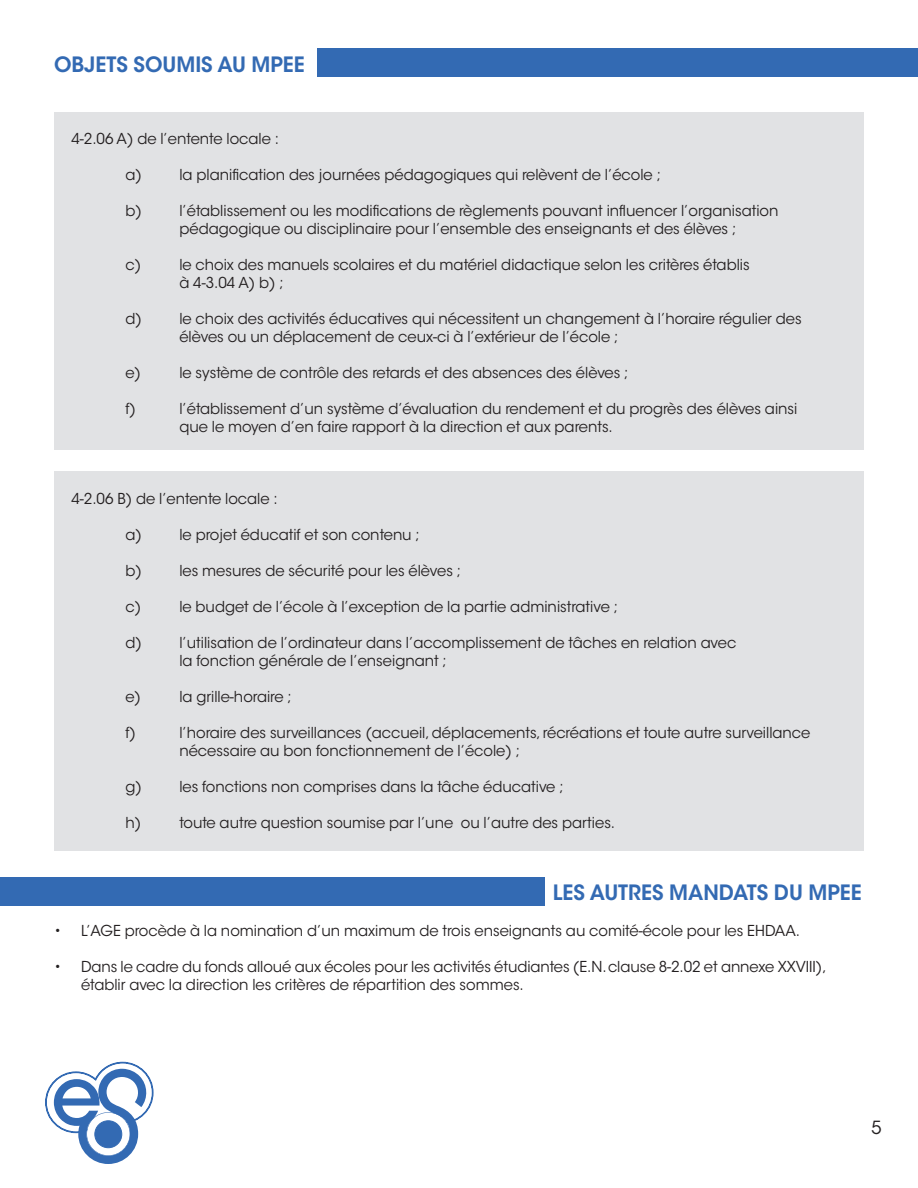
<style>
.page{position:relative;width:918px;height:1188px;background:#fff}
.page>*{position:absolute;margin:0;border:0;box-sizing:border-box;transform-origin:0 0}
.t1{font:600 21px "ITC Avant Garde Std";color:#336ab3}
.t2{font:18px "ITC Avant Garde Std";color:#231f20}
.t3{font:15px/18px "ITC Avant Garde Std";color:#231f20}
</style>
<div class="page">
<div style="left:54px;top:113px;width:810px;height:337px;background:#e1e2e4"></div>
<div style="left:318px;top:48px;width:600px;height:29px;background:#336ab3"></div>
<div style="left:54px;top:471px;width:810px;height:380px;background:#e1e2e4"></div>
<div style="left:0;top:877px;width:544px;height:29px;background:#336ab3"></div>
<svg style="left:45px;top:1061px;width:109px;height:103px"></svg>
<h1 class="t1" style="left:54px;top:51px;width:122px">OBJETS SOUMI</h1>
<h1 class="t1" style="left:201px;top:51px;width:93px">S AU MPEE</h1>
<p class="t3" style="left:71px;top:130px;width:209px">4-2.06 A) de l’entente locale :</p>
<p class="t3" style="left:125px;top:166px;width:18px">a)</p>
<p class="t3" style="left:179px;top:166px;width:483px">la planification des journées pédagogiques qui relèvent de l’école ;</p>
<p class="t3" style="left:125px;top:202px;width:18px">b)</p>
<p class="t3" style="left:179px;top:202px;width:601px">l’établissement ou les modifications de règlements pouvant influencer l’organisation pédagogique ou disciplinaire pour l’ensemble des enseignants et des élèves ;</p>
<p class="t3" style="left:125px;top:256px;width:17px">c)</p>
<p class="t3" style="left:179px;top:256px;width:572px">le choix des manuels scolaires et du matériel didactique selon les critères établis à 4-3.04 A) b) ;</p>
<p class="t3" style="left:125px;top:310px;width:18px">d)</p>
<p class="t3" style="left:179px;top:310px;width:624px">le choix des activités éducatives qui nécessitent un changement à l’horaire régulier des élèves ou un déplacement de ceux-ci à l’extérieur de l’école ;</p>
<p class="t3" style="left:125px;top:364px;width:17px">e)</p>
<p class="t3" style="left:179px;top:364px;width:451px">le système de contrôle des retards et des absences des élèves ;</p>
<p class="t3" style="left:125px;top:400px;width:12px">f)</p>
<p class="t3" style="left:179px;top:400px;width:620px">l’établissement d’un système d’évaluation du rendement et du progrès des élèves ainsi que le moyen d’en faire rapport à la direction et aux parents.</p>
<p class="t3" style="left:71px;top:490px;width:208px">4-2.06 B) de l’entente locale :</p>
<p class="t3" style="left:125px;top:526px;width:18px">a)</p>
<p class="t3" style="left:179px;top:526px;width:242px">le projet éducatif et son contenu ;</p>
<p class="t3" style="left:125px;top:562px;width:18px">b)</p>
<p class="t3" style="left:179px;top:562px;width:283px">les mesures de sécurité pour les élèves ;</p>
<p class="t3" style="left:125px;top:598px;width:17px">c)</p>
<p class="t3" style="left:179px;top:598px;width:440px">le budget de l’école à l’exception de la partie administrative ;</p>
<p class="t3" style="left:125px;top:634px;width:18px">d)</p>
<p class="t3" style="left:179px;top:634px;width:558px">l’utilisation de l’ordinateur dans l’accomplissement de tâches en relation avec la fonction générale de l’enseignant ;</p>
<p class="t3" style="left:125px;top:688px;width:17px">e)</p>
<p class="t3" style="left:179px;top:688px;width:114px">la grille-horaire ;</p>
<p class="t3" style="left:125px;top:724px;width:12px">f)</p>
<p class="t3" style="left:179px;top:724px;width:633px">l’horaire des surveillances (accueil, déplacements, récréations et toute autre surveillance nécessaire au bon fonctionnement de l’école) ;</p>
<p class="t3" style="left:125px;top:778px;width:18px">g)</p>
<p class="t3" style="left:179px;top:778px;width:386px">les fonctions non comprises dans la tâche éducative ;</p>
<p class="t3" style="left:125px;top:814px;width:17px">h)</p>
<p class="t3" style="left:179px;top:814px;width:437px">toute autre question soumise par l’une ou l’autre des parties.</p>
<h1 class="t1" style="left:553px;top:879px;width:132px">LES AUTRES MANDAT</h1>
<h1 class="t1" style="left:757px;top:879px;width:94px">S DU MPEE</h1>
<p class="t3" style="left:54px;top:922px;width:748px">• L’AGE procède à la nomination d’un maximum de trois enseignants au comité-école pour les EHDAA.</p>
<p class="t3" style="left:81px;top:958px;width:747px;text-indent:-27px">• Dans le cadre du fonds alloué aux écoles pour les activités étudiantes (E.N. clause 8-2.02 et annexe XXVIII), établir avec la direction les critères de répartition des sommes.</p>
<p class="t2" style="left:872px;top:1117px;width:12px">5</p>
</div>
